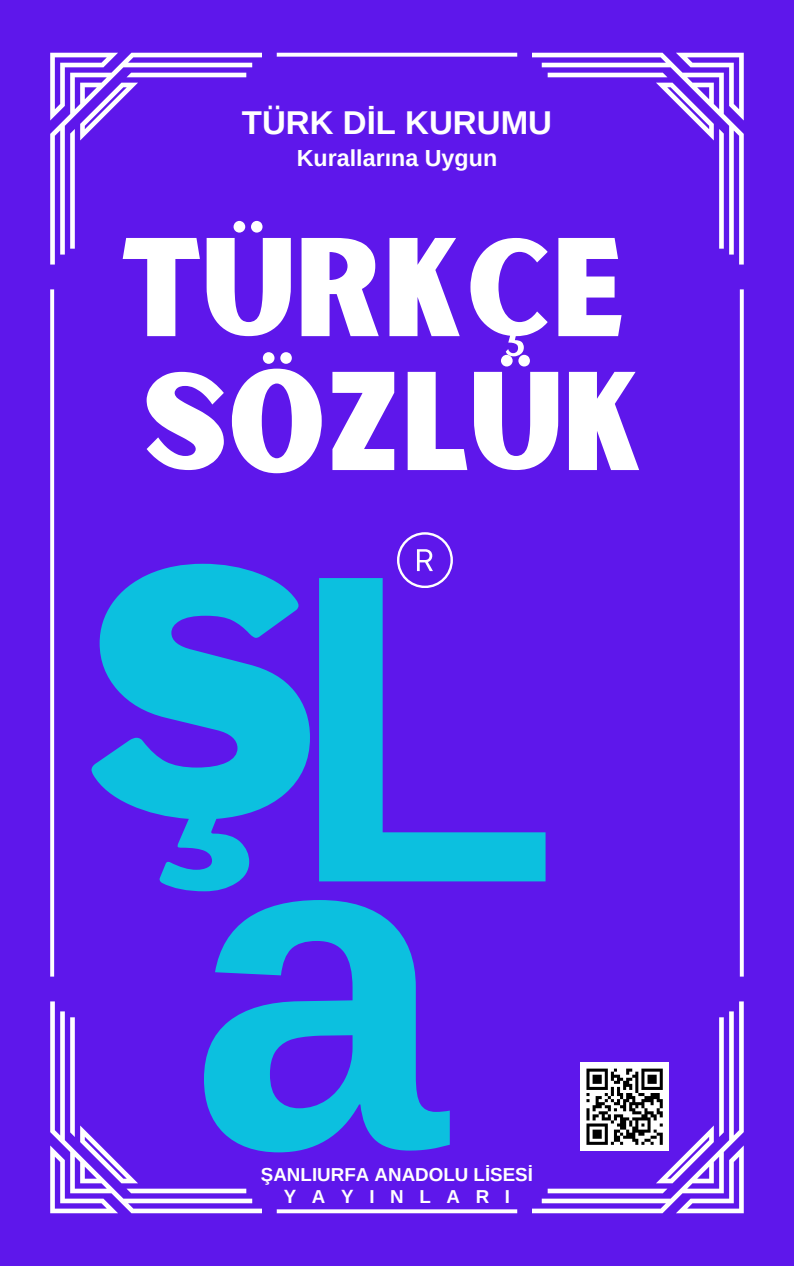
<style>
.page{position:relative;width:794px;height:1266px;background:#fff}
.page>*{position:absolute;margin:0;border:0;box-sizing:border-box;transform-origin:0 0}
.t1{font:700 460.5px "Arimo";color:#0cc0df}
.t2{font:700 440.78px "Arimo";color:#0cc0df}
.t3{font:900 335.1px "Libre Franklin";color:#0cc0df}
.t4{font:133.95px "Sunborn Sans One";color:#fff}
.t5{font:700 33px "Arimo";color:#fff}
.t6{font:700 23.25px "Arimo";color:#fff}
.t7{font:700 18.75px "Arimo";color:#fff}
.t8{font:700 18.75px "Arimo";letter-spacing:.835em;color:#fff}
</style>
<div class="page">
<div style="left:0;top:0;width:793px;height:1266px;background:#5e17eb"></div>
<svg style="left:50px;top:53px;width:212px;height:211px"></svg>
<svg style="left:532px;top:1001px;width:211px;height:212px"></svg>
<svg style="left:532px;top:53px;width:211px;height:211px"></svg>
<svg style="left:50px;top:1001px;width:212px;height:212px"></svg>
<svg style="left:276px;top:53px;width:241px;height:4px"></svg>
<svg style="left:276px;top:1209px;width:241px;height:4px"></svg>
<svg style="left:50px;top:289px;width:4px;height:687px;background:#f6f2fd"></svg>
<svg style="left:739px;top:289px;width:4px;height:687px;background:#dccdfa"></svg>
<svg style="left:397px;top:532px;width:55px;height:56px"></svg>
<div style="left:580px;top:1062px;width:88px;height:89px;background:#fff"></div>
<svg style="left:586px;top:1068px;width:76px;height:77px"></svg>
<p class="t5" style="left:242px;top:104px;width:311px">TÜRK DİL KURUMU</p>
<p class="t6" style="left:296px;top:145px;width:202px">Kurallarına Uygun</p>
<p class="t4" style="left:120px;top:202px;width:509px">TÜRKÇE</p>
<p class="t4" style="left:142px;top:336px;width:504px">SÖZLÜK</p>
<p class="t3" style="left:84px;top:492px;width:236px">Ş</p>
<p class="t1" style="left:190px;top:731px;width:258px">a</p>
<p class="t2" style="left:289px;top:482px;width:270px">L</p>
<p class="t7" style="left:261px;top:1164px;width:273px">ŞANLIURFA ANADOLU LİSESİ</p>
<p class="t8" style="left:284px;top:1186px;width:228px">YAYINLARI</p>
</div>
